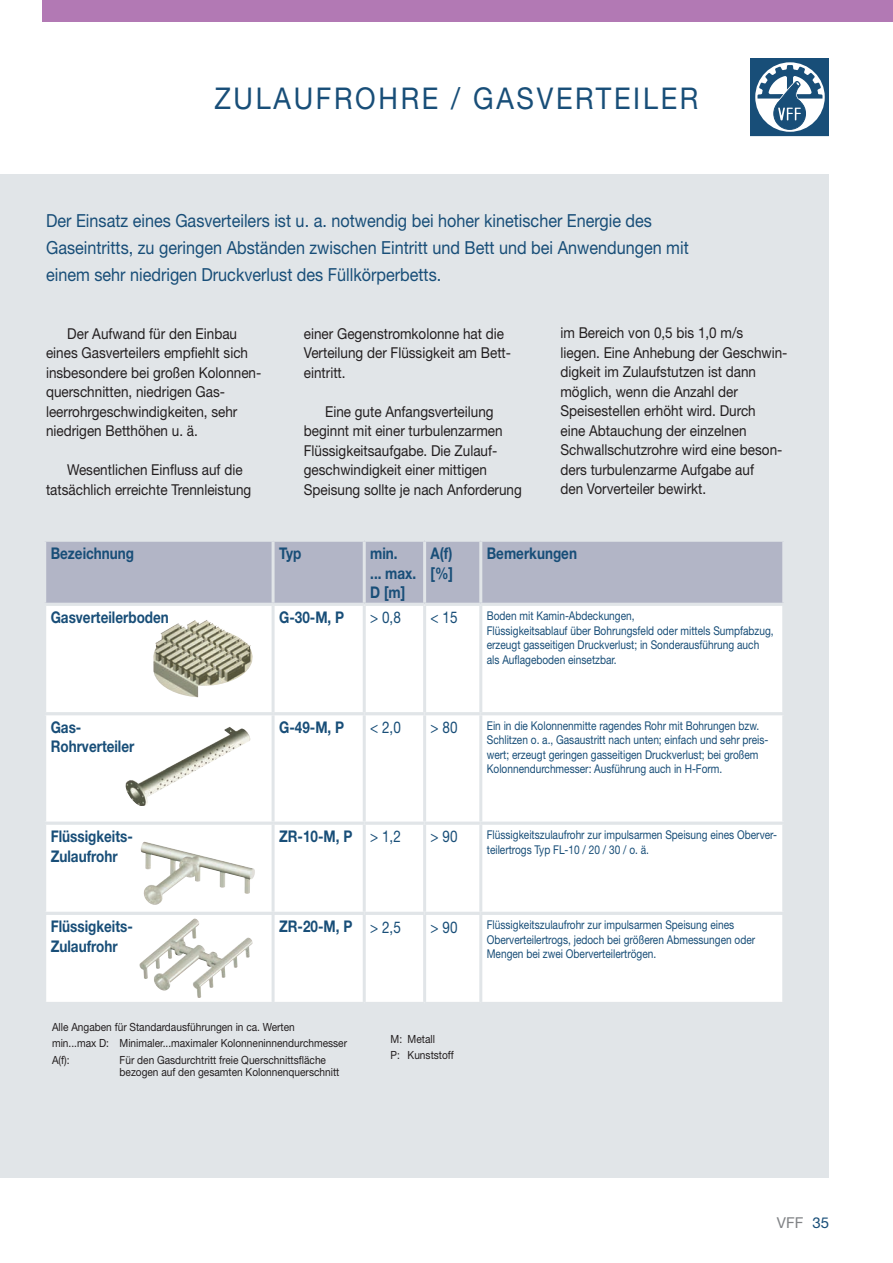
<style>
.page{position:relative;width:893px;height:1263px;background:#fff}
.page>*{position:absolute;margin:0;border:0;box-sizing:border-box;transform-origin:0 0}
.t1{font:30px "Helvetica Neue";letter-spacing:.1em;color:#184e78;scale:.9 1}
.t2{font:18px/27px "Helvetica Neue";color:#184e78;scale:.9 1}
.t3{font:700 16.05px/19.4px "Helvetica Neue";color:#184e78;scale:.84 1}
.t4{font:16.05px "Helvetica Neue";color:#184e78;scale:.84 1}
.t5{font:15px/19.5px "Helvetica Neue";color:#231f20;scale:.9 1}
.t6{font:15px "Helvetica Neue";color:#808285}
.t7{font:12.15px/14.5px "Helvetica Neue";color:#184e78;scale:.84 1}
.t8{font:11.25px/16.5px "Helvetica Neue";color:#231f20;scale:.9 1}
.s1{font-weight:400}
.s2{color:#184e78}
</style>
<div class="page">
<div style="left:751px;top:58px;width:78px;height:78px;background:#184e78"></div>
<svg style="left:755px;top:62px;width:70px;height:70px"></svg>
<div style="left:774px;top:98px;width:31px;height:31px;background:#184e78;border-radius:50%"></div>
<div style="left:774px;top:98px;width:32px;height:31px;border:1px solid #184e78;border-radius:50%"></div>
<svg style="left:757px;top:65px;width:66px;height:56px"></svg>
<div style="left:0;top:175px;width:829px;height:1003px;background:#e1e5e8"></div>
<div style="left:42px;top:0;width:851px;height:21px;background:#b279b4"></div>
<div style="left:46px;top:542px;width:736px;height:61px;background:#b2b5c6"></div>
<div style="left:46px;top:606px;width:736px;height:396px;background:#fff"></div>
<hr style="left:272px;top:606px;width:3px;height:106px;background:#e1e5e8">
<hr style="left:363px;top:606px;width:3px;height:106px;background:#e1e5e8">
<hr style="left:423px;top:606px;width:3px;height:106px;background:#e1e5e8">
<hr style="left:479px;top:606px;width:3px;height:106px;background:#e1e5e8">
<hr style="left:43px;top:712px;width:230px;height:3px;background:#e1e5e8">
<hr style="left:273px;top:712px;width:91px;height:3px;background:#e1e5e8">
<hr style="left:272px;top:715px;width:3px;height:106px;background:#e1e5e8">
<hr style="left:364px;top:712px;width:61px;height:3px;background:#e1e5e8">
<hr style="left:363px;top:715px;width:3px;height:106px;background:#e1e5e8">
<hr style="left:425px;top:712px;width:56px;height:3px;background:#e1e5e8">
<hr style="left:423px;top:715px;width:3px;height:106px;background:#e1e5e8">
<hr style="left:481px;top:712px;width:304px;height:3px;background:#e1e5e8">
<hr style="left:479px;top:715px;width:3px;height:106px;background:#e1e5e8">
<hr style="left:43px;top:822px;width:230px;height:3px;background:#e1e5e8">
<hr style="left:273px;top:822px;width:91px;height:3px;background:#e1e5e8">
<hr style="left:272px;top:825px;width:3px;height:87px;background:#e1e5e8">
<hr style="left:364px;top:822px;width:61px;height:3px;background:#e1e5e8">
<hr style="left:363px;top:825px;width:3px;height:87px;background:#e1e5e8">
<hr style="left:425px;top:822px;width:56px;height:3px;background:#e1e5e8">
<hr style="left:423px;top:825px;width:3px;height:87px;background:#e1e5e8">
<hr style="left:481px;top:822px;width:304px;height:3px;background:#e1e5e8">
<hr style="left:479px;top:825px;width:3px;height:87px;background:#e1e5e8">
<hr style="left:43px;top:912px;width:230px;height:3px;background:#e1e5e8">
<hr style="left:273px;top:912px;width:91px;height:3px;background:#e1e5e8">
<hr style="left:272px;top:915px;width:3px;height:87px;background:#e1e5e8">
<hr style="left:364px;top:912px;width:61px;height:3px;background:#e1e5e8">
<hr style="left:363px;top:915px;width:3px;height:87px;background:#e1e5e8">
<hr style="left:425px;top:912px;width:56px;height:3px;background:#e1e5e8">
<hr style="left:423px;top:915px;width:3px;height:87px;background:#e1e5e8">
<hr style="left:481px;top:912px;width:304px;height:3px;background:#e1e5e8">
<hr style="left:479px;top:915px;width:3px;height:87px;background:#e1e5e8">
<hr style="left:272px;top:542px;width:3px;height:61px;background:#e1e5e8">
<hr style="left:363px;top:542px;width:3px;height:61px;background:#e1e5e8">
<hr style="left:423px;top:542px;width:3px;height:61px;background:#e1e5e8">
<hr style="left:479px;top:542px;width:3px;height:61px;background:#e1e5e8">
<img style="left:125px;top:727px;width:125px;height:79px">
<img style="left:163px;top:620px;width:43px;height:12px">
<img style="left:141px;top:842px;width:114px;height:63px">
<img style="left:139px;top:918px;width:114px;height:80px">
<h1 class="t1" style="left:214px;top:80px;width:539px">ZULAUFROHRE / GASVERTEILER</h1>
<p class="t2" style="left:46px;top:207px;width:716px">Der Einsatz eines Gasverteilers ist u. a. notwendig bei hoher kinetischer Energie des<br>Gaseintritts, zu geringen Abständen zwischen Eintritt und Bett und bei Anwendungen mit einem sehr niedrigen Druckverlust des Füllkörperbetts.</p>
<p class="t5" style="left:46px;top:323px;width:241px;text-indent:21px">Der Aufwand für den Einbau eines Gasverteilers empfiehlt sich insbesondere bei großen Kolonnen&shy;querschnitten, niedrigen Gas&shy;leerrohrgeschwindigkeiten, sehr niedrigen Betthöhen u. ä.</p>
<p class="t5" style="left:46px;top:460px;width:230px;text-indent:21px">Wesentlichen Einfluss auf die tatsächlich erreichte Trennleistung</p>
<p class="t5" style="left:304px;top:323px;width:232px">einer Gegenstromkolonne hat die<br>Verteilung der Flüssigkeit am Bett&shy;eintritt.</p>
<p class="t5" style="left:304px;top:401px;width:244px;text-indent:21px">Eine gute Anfangsverteilung beginnt mit einer turbulenzarmen Flüssigkeitsaufgabe. Die Zulauf&shy;geschwindigkeit einer mittigen Speisung sollte je nach Anforderung</p>
<p class="t5" style="left:560px;top:323px;width:254px">im Bereich von 0,5 bis 1,0 m/s<br>liegen. Eine Anhebung der Geschwin&shy;digkeit im Zulaufstutzen ist dann möglich, wenn die Anzahl der<br>Speisestellen erhöht wird. Durch<br>eine Abtauchung der einzelnen<br>Schwallschutzrohre wird eine beson&shy;ders turbulenzarme Aufgabe auf<br>den Vorverteiler bewirkt.</p>
<p class="t3" style="left:51px;top:543px;width:101px">Bezeichnung</p>
<p class="t3" style="left:279px;top:543px;width:28px">Typ</p>
<p class="t3" style="left:370px;top:543px;width:56px">min.<br>... max.<br>D [m]</p>
<p class="t3" style="left:431px;top:543px;width:28px">A(f) [%]</p>
<p class="t3" style="left:487px;top:543px;width:109px">Bemerkungen</p>
<p class="t3" style="left:51px;top:608px;width:142px">Gasverteilerboden</p>
<p class="t3" style="left:279px;top:608px;width:79px">G-30-M, P</p>
<p class="t4" style="left:370px;top:608px;width:38px">&gt; 0,8</p>
<p class="t4" style="left:431px;top:608px;width:33px">&lt; 15</p>
<p class="t7" style="left:487px;top:608px;width:343px">Boden mit Kamin-Abdeckungen,<br>Flüssigkeitsablauf über Bohrungsfeld oder mittels Sumpfabzug, erzeugt gasseitigen Druckverlust; in Sonderausführung auch als Auflageboden einsetzbar.</p>
<p class="t3" style="left:51px;top:717px;width:101px">Gas-<br>Rohrverteiler</p>
<p class="t3" style="left:279px;top:717px;width:79px">G-49-M, P</p>
<p class="t4" style="left:370px;top:718px;width:38px">&lt; 2,0</p>
<p class="t4" style="left:431px;top:718px;width:33px">&gt; 80</p>
<p class="t7" style="left:487px;top:718px;width:337px">Ein in die Kolonnenmitte ragendes Rohr mit Bohrungen bzw.<br>Schlitzen o. a., Gasaustritt nach unten; einfach und sehr preis&shy;wert; erzeugt geringen gasseitigen Druckverlust; bei großem Kolonnendurchmesser: Ausführung auch in H-Form.</p>
<p class="t3" style="left:51px;top:826px;width:99px">Flüssigkeits-<br>Zulaufrohr</p>
<p class="t3" style="left:279px;top:826px;width:146px">ZR-10-M, P <span class="s1">&gt; 1,2</span></p>
<p class="t4" style="left:431px;top:827px;width:33px">&gt; 90</p>
<p class="t7" style="left:487px;top:827px;width:347px">Flüssigkeitszulaufrohr zur impulsarmen Speisung eines Oberver&shy;teilertrogs Typ FL-10 / 20 / 30 / o. ä.</p>
<p class="t3" style="left:51px;top:917px;width:99px">Flüssigkeits-<br>Zulaufrohr</p>
<p class="t3" style="left:279px;top:917px;width:146px">ZR-20-M, P <span class="s1">&gt; 2,5</span></p>
<p class="t4" style="left:431px;top:917px;width:33px">&gt; 90</p>
<p class="t7" style="left:487px;top:917px;width:321px">Flüssigkeitszulaufrohr zur impulsarmen Speisung eines<br>Oberverteilertrogs, jedoch bei größeren Abmessungen oder<br>Mengen bei zwei Oberverteilertrögen.</p>
<p class="t8" style="left:52px;top:1018px;width:329px">Alle Angaben für Standardausführungen in ca. Werten<br>min...max D: Minimaler...maximaler Kolonneninnendurchmesser<br>A(f):</p>
<p class="t8" style="left:120px;top:1053px;width:246px;line-height:12px">Für den Gasdurchtritt freie Querschnittsfläche bezogen auf den gesamten Kolonnenquerschnitt</p>
<p class="t8" style="left:391px;top:1030px;width:72px">M: Metall<br>P: Kunststoff</p>
<p class="t6" style="left:777px;top:1213px;width:54px">VFF <span class="s2">35</span></p>
</div>
